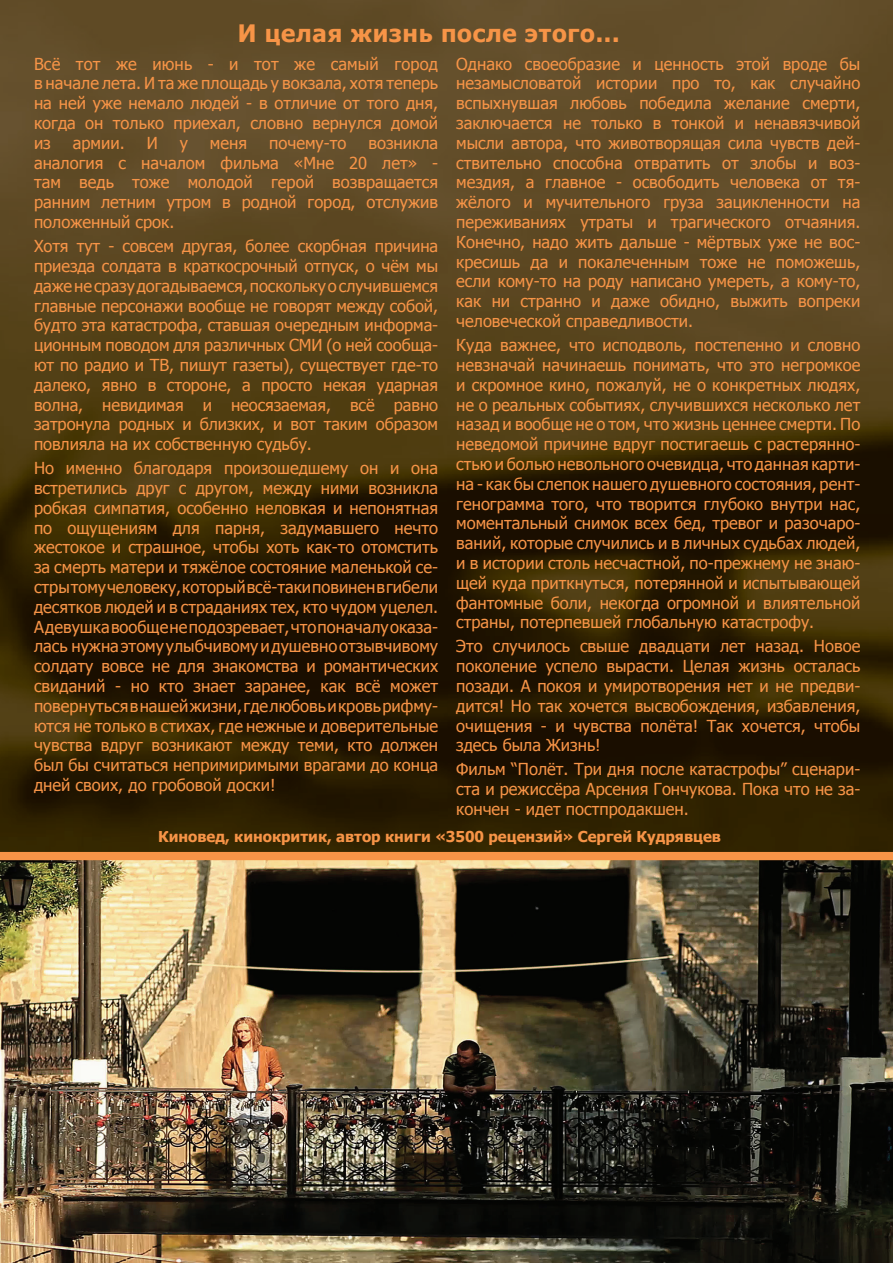
<style>
.page{position:relative;width:893px;height:1263px;background:#fff}
.page>*{position:absolute;margin:0;border:0;box-sizing:border-box;transform-origin:0 0}
.t1{font:700 24px "Tahoma";letter-spacing:.03em;color:#f79447}
.t2{font:16.5px/19.8px "Tahoma";color:#f79447;text-align:justify}
.t3{font:700 15px "Tahoma";color:#f79447}
</style>
<div class="page">
<img style="left:0;top:0;width:893px;height:852px">
<img style="left:0;top:852px;width:893px;height:411px">
<p class="t1" style="left:238px;top:16px;width:383px">И целая жизнь после этого...</p>
<p class="t2" style="left:34px;top:53px;width:406px">Всё тот же июнь - и тот же самый город в начале лета. И та же площадь у вокзала, хотя теперь на ней уже немало людей - в отличие от того дня, когда он только приехал, словно вернулся домой из</p>
<p class="t2" style="left:456px;top:53px;width:406px">Однако своеобразие и ценность этой вроде бы незамысловатой истории про то, как случайно вспыхнувшая любовь победила желание смерти, заключается не только в тонкой и ненавязчивой мысли автора, что животворящая сила чувств дей&shy;ствительно способна отвратить от злобы и воз&shy;мездия, а главное - освободить человека от тя&shy;жёлого и мучительного груза зацикленности на переживаниях утраты и трагического отчаяния.<br>Конечно, надо жить дальше - мёртвых уже не вос&shy;кресишь да и покалеченным тоже не поможешь, если кому-то на роду написано умереть, а кому-то, как ни странно и даже обидно, выжить вопреки человеческой справедливости.</p>
<p class="t2" style="left:456px;top:334px;width:406px">Куда важнее, что исподволь, постепенно и словно невзначай начинаешь понимать, что это негромкое и скромное кино, пожалуй, не о конкретных людях, не о реальных событиях, случившихся несколько лет назад и вообще не о том, что жизнь ценнее смерти. По неведомой причине вдруг постигаешь с растерянно&shy;стью и болью невольного очевидца, что данная карти&shy;на - как бы слепок нашего душевного состояния, рент&shy;генограмма того, что творится глубоко внутри нас, моментальный снимок всех бед, тревог и разочаро&shy;ваний, которые случились и в личных судьбах людей, и в истории столь несчастной, по-прежнему не знаю&shy;щей куда приткнуться, потерянной и испытывающей фантомные боли, некогда огромной и влиятельной страны, потерпевшей глобальную катастрофу.</p>
<p class="t2" style="left:456px;top:636px;width:406px">Это случилось свыше двадцати лет назад. Новое поколение успело вырасти. Целая жизнь осталась позади. А покоя и умиротворения нет и не предви&shy;дится! Но так хочется высвобождения, избавления, очищения - и чувства полёта! Так хочется, чтобы здесь была Жизнь!</p>
<p class="t2" style="left:456px;top:759px;width:406px">Фильм “Полёт. Три дня после катастрофы” сценари&shy;ста и режиссёра Арсения Гончукова. Пока что не за&shy;кончен - идет постпродакшен.</p>
<p class="t3" style="left:158px;top:826px;width:564px">Киновед, кинокритик, автор книги «3500 рецензий» Сергей Кудрявцев</p>
<p class="t2" style="left:73px;top:132px;width:53px">армии.</p>
<p class="t2" style="left:147px;top:132px;width:13px">И</p>
<p class="t2" style="left:180px;top:132px;width:10px">у</p>
<p class="t2" style="left:210px;top:132px;width:39px">меня</p>
<p class="t2" style="left:269px;top:132px;width:79px">почему-то</p>
<p class="t2" style="left:34px;top:132px;width:406px;text-indent:334px">возникла аналогия с началом фильма «Мне 20 лет» - там ведь тоже молодой герой возвращается ранним летним утром в родной город, отслужив положенный срок.</p>
<p class="t2" style="left:34px;top:235px;width:406px">Хотя тут - совсем другая, более скорбная причина приезда солдата в краткосрочный отпуск, о чём мы даже не сразу догадываемся, поскольку о случившемся главные персонажи вообще не говорят между собой, будто эта катастрофа, ставшая очередным информа&shy;ционным поводом для различных СМИ (о ней сообща&shy;ют по радио и ТВ, пишут газеты), существует где-то далеко, явно в стороне, а просто некая ударная волна, невидимая и неосязаемая, всё равно затронула родных и близких, и вот таким образом повлияла на их собственную судьбу.</p>
<p class="t2" style="left:34px;top:457px;width:406px">Но именно благодаря произошедшему он и она встретились друг с другом, между ними возникла робкая симпатия, особенно неловкая и непонятная по ощущениям для парня, задумавшего нечто жестокое и страшное, чтобы хоть как-то отомстить за смерть матери и тяжёлое состояние маленькой се&shy;стры тому человеку, который всё-таки повинен в гибели десятков людей и в страданиях тех, кто чудом уцелел.<br>А девушка вообще не подозревает, что поначалу оказа&shy;лась нужна этому улыбчивому и душевно отзывчивому солдату вовсе не для знакомства и романтических свиданий - но кто знает заранее, как всё может повернуться в нашей жизни, где любовь и кровь рифму&shy;ются не только в стихах, где нежные и доверительные чувства вдруг возникают между теми, кто должен был бы считаться непримиримыми врагами до конца дней своих, до гробовой доски!</p>
</div>
